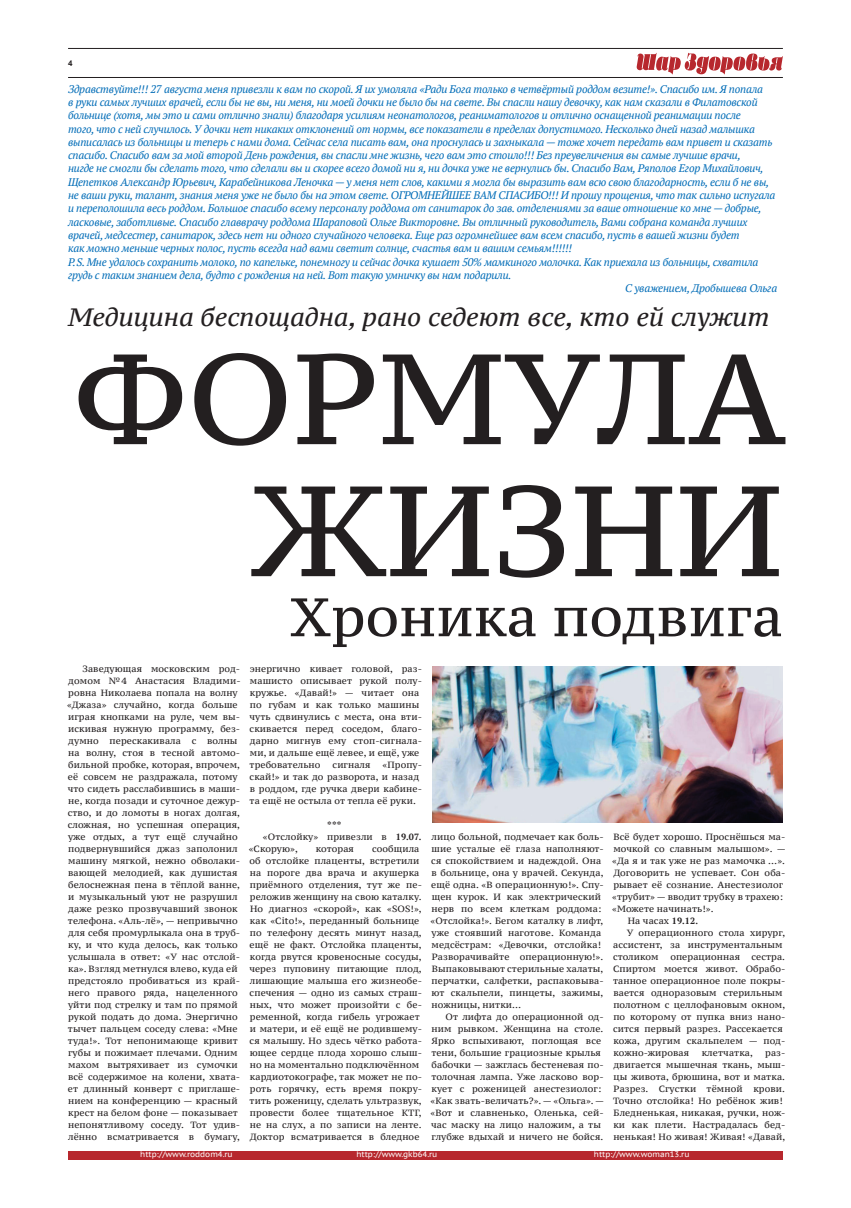
<style>
.page{position:relative;width:851px;height:1208px;background:#fff}
.page>*{position:absolute;margin:0;border:0;box-sizing:border-box;transform-origin:0 0}
.t1{font:128px/132px "PT Serif Caption";color:#231f20;text-align:right}
.t2{font:54px "PT Serif Caption";color:#231f20}
.t3{font:italic 25px "PT Serif Caption";color:#231f20}
.t4{font:italic 11px "PT Serif";letter-spacing:-.02em;color:#006cb7}
.t5{font:9px/12px "PT Serif Caption";letter-spacing:.01em;color:#231f20}
.t6{font:8px "PT Sans Caption";color:#fff}
.t7{font:700 8px "Arial";color:#231f20}
.s1{font-family:"PT Serif";font-weight:700}
</style>
<div class="page">
<hr style="left:68px;top:48px;width:714px;height:1px;background:#231f20">
<hr style="left:68px;top:77px;width:714px;height:1px;background:#231f20">
<div style="left:68px;top:1151px;width:714px;height:8px;background:#b7282e"></div>
<svg style="left:636px;top:53px;width:146px;height:21px"></svg>
<img style="left:432px;top:666px;width:350px;height:157px">
<p class="t7" style="left:68px;top:58px;width:6px">4</p>
<p class="t4" style="left:68px;top:82px;width:696px">Здравствуйте!!! 27 августа меня привезли к вам по скорой. Я их умоляла «Ради Бога только в четвёртый роддом везите!». Спасибо им. Я попала</p>
<p class="t4" style="left:68px;top:95px;width:691px">в руки самых лучших врачей, если бы не вы, ни меня, ни моей дочки не было бы на свете. Вы спасли нашу девочку, как нам сказали в Филатовской</p>
<p class="t4" style="left:68px;top:108px;width:674px">больнице (хотя, мы это и сами отлично знали) благодаря усилиям неонатологов, реаниматологов и отлично оснащенной реанимации после</p>
<p class="t4" style="left:68px;top:122px;width:688px">того, что с ней случилось. У дочки нет никаких отклонений от нормы, все показатели в пределах допустимого. Несколько дней назад малышка</p>
<p class="t4" style="left:68px;top:135px;width:705px">выписалась из больницы и теперь с нами дома. Сейчас села писать вам, она проснулась и захныкала — тоже хочет передать вам привет и сказать</p>
<p class="t4" style="left:68px;top:148px;width:674px">спасибо. Спасибо вам за мой второй День рождения, вы спасли мне жизнь, чего вам это стоило!!! Без преувеличения вы самые лучшие врачи,</p>
<p class="t4" style="left:68px;top:161px;width:697px">нигде не смогли бы сделать того, что сделали вы и скорее всего домой ни я, ни дочка уже не вернулись бы. Спасибо Вам, Ряполов Егор Михайлович,</p>
<p class="t4" style="left:68px;top:175px;width:702px">Щепетков Александр Юрьевич, Карабейникова Леночка — у меня нет слов, какими я могла бы выразить вам всю свою благодарность, если б не вы,</p>
<p class="t4" style="left:68px;top:188px;width:708px">не ваши руки, талант, знания меня уже не было бы на этом свете. ОГРОМНЕЙШЕЕ ВАМ СПАСИБО!!! И прошу прощения, что так сильно испугала</p>
<p class="t4" style="left:68px;top:201px;width:695px">и переполошила весь роддом. Большое спасибо всему персоналу роддома от санитарок до зав. отделениями за ваше отношение ко мне — добрые,</p>
<p class="t4" style="left:68px;top:215px;width:680px">ласковые, заботливые. Спасибо главврачу роддома Шараповой Ольге Викторовне. Вы отличный руководитель, Вами собрана команда лучших</p>
<p class="t4" style="left:68px;top:228px;width:673px">врачей, медсестер, санитарок, здесь нет ни одного случайного человека. Еще раз огромнейшее вам всем спасибо, пусть в вашей жизни будет</p>
<p class="t4" style="left:68px;top:241px;width:505px">как можно меньше черных полос, пусть всегда над вами светит солнце, счастья вам и вашим семьям!!!!!!</p>
<p class="t4" style="left:68px;top:255px;width:691px">P.S. Мне удалось сохранить молоко, по капельке, понемногу и сейчас дочка кушает 50% мамкиного молочка. Как приехала из больницы, схватила</p>
<p class="t4" style="left:68px;top:268px;width:445px">грудь с таким знанием дела, будто с рождения на ней. Вот такую умничку вы нам подарили.</p>
<p class="t4" style="left:625px;top:281px;width:153px">С уважением, Дробышева Ольга</p>
<h3 class="t3" style="left:68px;top:301px;width:703px">Медицина беспощадна, рано седеют все, кто ей служит</h3>
<h1 class="t1" style="left:74px;top:332px;width:713px">ФОРМУЛА<br>ЖИЗНИ</h1>
<h2 class="t2" style="left:290px;top:582px;width:494px">Хроника подвига</h2>
<p class="t5" style="left:67px;top:663px;width:175px;text-indent:15px">Заведующая московским род&shy;домом №4 Анастасия Владими&shy;ровна Николаева попала на волну «Джаза» случайно, когда больше играя кнопками на руле, чем вы&shy;искивая нужную программу, без&shy;думно перескакивала с волны на волну, стоя в тесной автомо&shy;бильной пробке, которая, впрочем, её совсем не раздражала, потому что сидеть расслабившись в маши&shy;не, когда позади и суточное дежур&shy;ство, и до ломоты в ногах долгая, сложная, но успешная операция, уже отдых, а тут ещё случайно подвернувшийся джаз заполонил машину мягкой, нежно обволаки&shy;вающей мелодией, как душистая белоснежная пена в тёплой ванне, и музыкальный уют не разрушил даже резко прозвучавший звонок телефона. «Аль-лё», — непривычно для себя промурлыкала она в труб&shy;ку, и что куда делось, как только услышала в ответ: «У нас отслой&shy;ка». Взгляд метнулся влево, куда ей предстояло пробиваться из край&shy;него правого ряда, нацеленного уйти под стрелку и там по прямой рукой подать до дома. Энергично тычет пальцем соседу слева: «Мне туда!». Тот непонимающе кривит губы и пожимает плечами. Одним махом вытряхивает из сумочки всё содержимое на колени, хвата&shy;ет длинный конверт с приглаше&shy;нием на конференцию — красный крест на белом фоне — показывает непонятливому соседу. Тот удив&shy;лённо всматривается в бумагу,</p>
<p class="t5" style="left:249px;top:663px;width:174px">энергично кивает головой, раз&shy;машисто описывает рукой полу&shy;кружье. «Давай!» — читает она по губам и как только машины чуть сдвинулись с места, она вти&shy;скивается перед соседом, благо&shy;дарно мигнув ему стоп-сигнала&shy;ми, и дальше ещё левее, и ещё, уже требовательно</p>
<p class="t5" style="left:249px;top:759px;width:174px;text-indent:133px">«Пропу&shy;скай!» и так до разворота, и назад в роддом, где ручка двери кабине&shy;та ещё не остыла от тепла её руки.</p>
<p class="t5" style="left:327px;top:819px;width:16px">***</p>
<p class="t5" style="left:263px;top:831px;width:160px">«Отслойку» привезли в <span class="s1">19.07.</span></p>
<p class="t5" style="left:249px;top:843px;width:51px">«Скорую»,</p>
<p class="t5" style="left:316px;top:843px;width:40px">которая</p>
<p class="t5" style="left:332px;top:759px;width:40px">сигналя</p>
<p class="t5" style="left:249px;top:843px;width:174px;text-indent:123px">сообщила об отслойке плаценты, встретили на пороге два врача и акушерка приёмного отделения, тут же пе&shy;реложив женщину на свою каталку.<br>Но диагноз «скорой», как «SOS!», как «Cito!», переданный больнице по телефону десять минут назад, ещё не факт. Отслойка плаценты, когда рвутся кровеносные сосуды, через пуповину питающие плод, лишающие малыша его жизнеобе&shy;спечения — одно из самых страш&shy;ных, что может произойти с бе&shy;ременной, когда гибель угрожает и матери, и её ещё не родившему&shy;ся малышу. Но здесь чётко работа&shy;ющее сердце плода хорошо слыш&shy;но на моментально подключённом кардиотокографе, так может не по&shy;роть горячку, есть время покру&shy;тить роженицу, сделать ультразвук, провести более тщательное КТГ, не на слух, а по записи на ленте.<br>Доктор всматривается в бледное</p>
<p class="t5" style="left:430px;top:831px;width:175px">лицо больной, подмечает как боль&shy;шие усталые её глаза наполняют&shy;ся спокойствием и надеждой. Она в больнице, она у врачей. Секунда, ещё одна. «В операционную!». Спу&shy;щен курок. И как электрический нерв по всем клеткам роддома: «Отслойка!». Бегом каталку в лифт, уже стоявший наготове. Команда медсёстрам: «Девочки, отслойка!<br>Разворачивайте операционную!».<br>Выпаковывают стерильные халаты, перчатки, салфетки, распаковыва&shy;ют скальпели, пинцеты, зажимы, ножницы, нитки…</p>
<p class="t5" style="left:430px;top:1010px;width:175px;text-indent:15px">От лифта до операционной од&shy;ним рывком. Женщина на столе.<br>Ярко вспыхивают, поглощая все тени, большие грациозные крылья бабочки — зажглась бестеневая по&shy;толочная лампа. Уже ласково вор&shy;кует с роженицей анестезиолог: «Как звать-величать?». — «Ольга». — «Вот и славненько, Оленька, сей&shy;час маску на лицо наложим, а ты глубже вдыхай и ничего не бойся.</p>
<p class="t5" style="left:613px;top:830px;width:173px">Всё будет хорошо. Проснёшься ма-</p>
<p class="t5" style="left:613px;top:842px;width:174px">мочкой со славным малышом». —</p>
<p class="t5" style="left:612px;top:854px;width:174px">«Да я и так уже не раз мамочка …».</p>
<p class="t5" style="left:613px;top:866px;width:173px">Договорить не успевает. Сон оба-</p>
<p class="t5" style="left:613px;top:878px;width:171px">рывает её сознание. Анестезиолог</p>
<p class="t5" style="left:612px;top:890px;width:172px">«трубит» — вводит трубку в трахею:</p>
<p class="t5" style="left:612px;top:902px;width:103px">«Можете начинать!».</p>
<p class="t5" style="left:627px;top:914px;width:72px">На часах <span class="s1">19.12.</span></p>
<p class="t5" style="left:626px;top:926px;width:160px">У операционного стола хирург,</p>
<p class="t5" style="left:613px;top:938px;width:171px">ассистент, за инструментальным</p>
<p class="t5" style="left:613px;top:950px;width:47px">столиком</p>
<p class="t5" style="left:670px;top:950px;width:71px">операционная</p>
<p class="t5" style="left:613px;top:950px;width:174px;text-indent:138px">сестра.<br>Спиртом моется живот. Обрабо&shy;танное операционное поле покры&shy;вается одноразовым стерильным полотном с целлофановым окном, по которому от пупка вниз нано&shy;сится первый разрез. Рассекается кожа, другим скальпелем — под&shy;кожно-жировая</p>
<p class="t5" style="left:613px;top:1046px;width:174px;text-indent:152px">раз&shy;двигается мышечная ткань, мыш&shy;цы живота, брюшина, вот и матка.<br>Разрез. Сгустки тёмной крови.<br>Точно отслойка! Но ребёнок жив!<br>Бледненькая, никакая, ручки, нож&shy;ки как плети. Настрадалась бед&shy;ненькая! Но живая! Живая! «Давай,</p>
<p class="t5" style="left:701px;top:1046px;width:53px">клетчатка,</p>
<p class="t6" style="left:140px;top:1149px;width:94px">http://www.roddom4.ru</p>
<p class="t6" style="left:356px;top:1149px;width:82px">http://www.gkb64.ru</p>
<p class="t6" style="left:593px;top:1149px;width:97px">http://www.woman13.ru</p>
</div>
